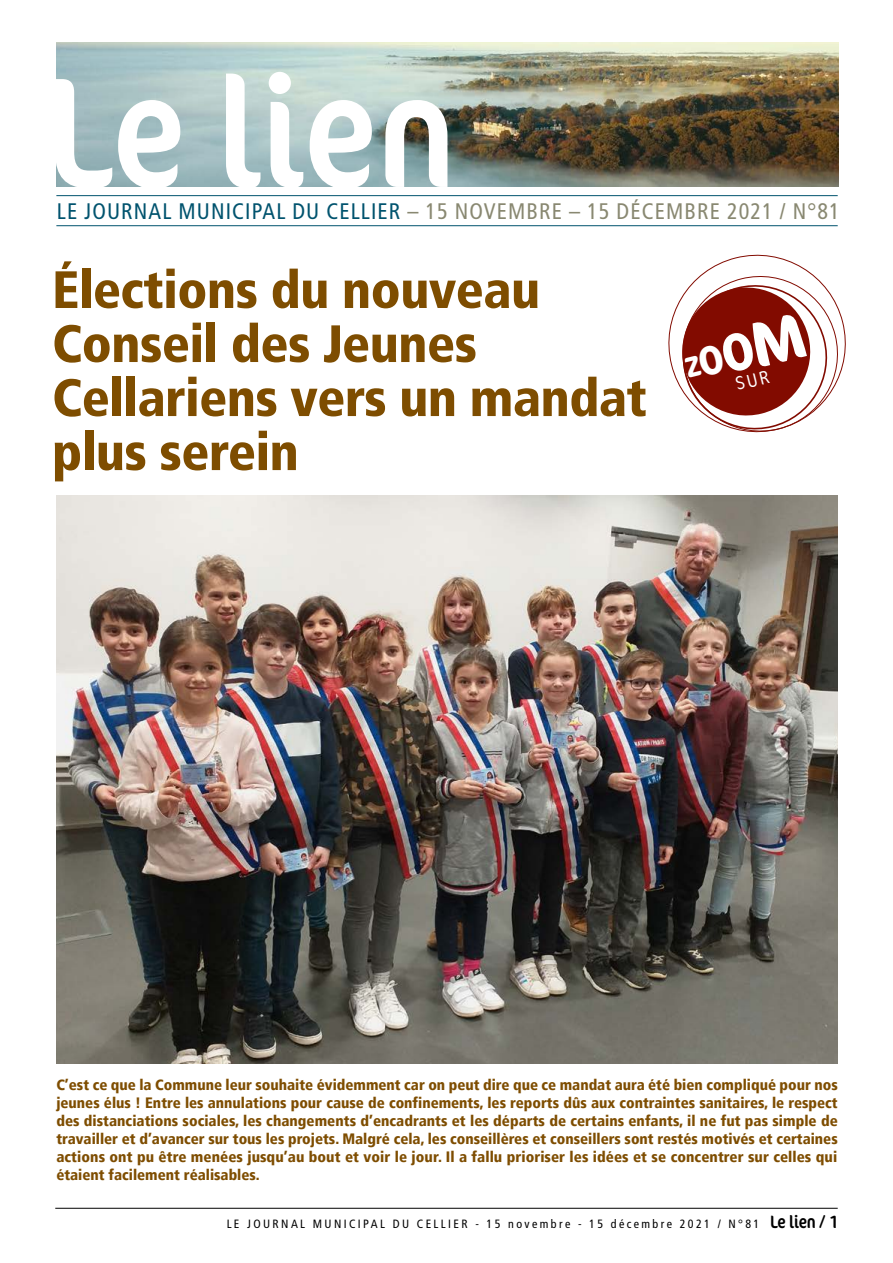
<style>
.page{position:relative;width:893px;height:1263px;background:#fff}
.page>*{position:absolute;margin:0;border:0;box-sizing:border-box;transform-origin:0 0}
.t1{font:900 condensed 52.5px/54px "Frutiger LT";letter-spacing:-.01em;color:#7e4d00}
.t2{font:condensed 22.5px "Frutiger LT";letter-spacing:.05em;color:#898871}
.t3{font:900 condensed 15px/18px "Frutiger LT";color:#7e4d00;text-align:justify}
.t4{font:condensed 12px "Frutiger LT";letter-spacing:.2em;color:#000}
.s1{color:#00536e}
.s2{font-family:"Cocon Pro";font-size:18px}
</style>
<div class="page">
<hr style="left:55px;top:1208px;width:783px;height:1px;background:#000">
<img style="left:57px;top:43px;width:781px;height:143px">
<svg style="left:56px;top:72px;width:391px;height:115px"></svg>
<hr style="left:56px;top:195px;width:782px;height:1px;background:#00536e">
<hr style="left:56px;top:225px;width:782px;height:1px;background:#00536e">
<img style="left:56px;top:496px;width:782px;height:567px">
<svg style="left:668px;top:254px;width:178px;height:179px"></svg>
<h2 class="t2" style="left:57px;top:198px;width:784px"><span class="s1">LE JOURNAL MUNICIPAL DU CELLIER</span> – 15 NOVEMBRE – 15 DÉCEMBRE 2021 / N°81</h2>
<h1 class="t1" style="left:52px;top:263px;width:596px">Élections du nouveau<br>Conseil des Jeunes<br>Cellariens vers un mandat plus serein</h1>
<p class="t3" style="left:56px;top:1076px;width:783px">C’est ce que la Commune leur souhaite évidemment car on peut dire que ce mandat aura été bien compliqué pour nos jeunes élus ! Entre les annulations pour cause de confinements, les reports dûs aux contraintes sanitaires, le respect des distanciations sociales, les changements d’encadrants et les départs de certains enfants, il ne fut pas simple de travailler et d’avancer sur tous les projets. Malgré cela, les conseillères et conseillers sont restés motivés et certaines actions ont pu être menées jusqu’au bout et voir le jour. Il a fallu prioriser les idées et se concentrer sur celles qui étaient facilement réalisables.</p>
<p class="t4" style="left:227px;top:1216px;width:612px">LE JOURNAL MUNICIPAL DU CELLIER - 15 novembre - 15 décembre 2021 / N°81 <span class="s2">Le lien / 1</span></p>
</div>
